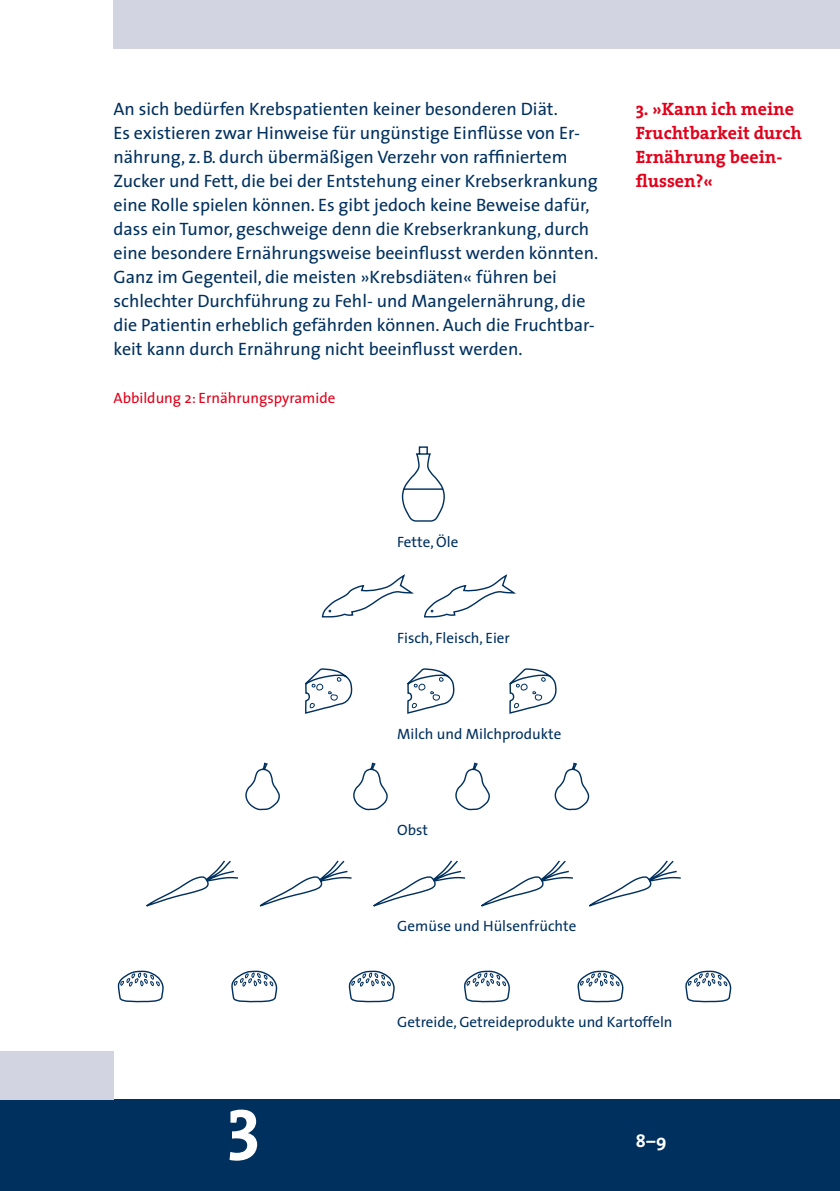
<style>
.page{position:relative;width:840px;height:1191px;background:#fff}
.page>*{position:absolute;margin:0;border:0;box-sizing:border-box;transform-origin:0 0}
.t1{font:700 72px "The Serif";color:#fff}
.t2{font:18px/24px "The Sans";color:#00305e}
.t3{font:700 18px/24px "The Serif";color:#e2001a}
.t4{font:700 18px "The Serif";color:#fff}
.t5{font:15px "The Sans";color:#00305e}
.t6{font:15px "The Sans";color:#e2001a}
</style>
<div class="page">
<div style="left:0;top:1099px;width:839px;height:92px;background:#00305e"></div>
<div style="left:0;top:1051px;width:113px;height:48px;background:#d2d5e1"></div>
<div style="left:113px;top:0;width:726px;height:48px;background:#d2d5e1"></div>
<svg style="left:401px;top:446px;width:44px;height:76px"></svg>
<svg style="left:321px;top:574px;width:93px;height:44px"></svg>
<svg style="left:424px;top:574px;width:92px;height:44px"></svg>
<svg style="left:305px;top:668px;width:48px;height:46px"></svg>
<svg style="left:407px;top:668px;width:48px;height:46px"></svg>
<svg style="left:509px;top:668px;width:48px;height:46px"></svg>
<svg style="left:245px;top:762px;width:35px;height:48px"></svg>
<svg style="left:353px;top:762px;width:35px;height:48px"></svg>
<svg style="left:455px;top:762px;width:35px;height:48px"></svg>
<svg style="left:554px;top:762px;width:35px;height:48px"></svg>
<svg style="left:146px;top:860px;width:93px;height:47px"></svg>
<svg style="left:259px;top:860px;width:93px;height:47px"></svg>
<svg style="left:373px;top:860px;width:93px;height:47px"></svg>
<svg style="left:481px;top:860px;width:92px;height:47px"></svg>
<svg style="left:589px;top:860px;width:92px;height:47px"></svg>
<svg style="left:117px;top:970px;width:47px;height:33px"></svg>
<svg style="left:231px;top:970px;width:47px;height:33px"></svg>
<svg style="left:348px;top:970px;width:47px;height:33px"></svg>
<svg style="left:464px;top:970px;width:46px;height:33px"></svg>
<svg style="left:577px;top:970px;width:47px;height:33px"></svg>
<svg style="left:685px;top:970px;width:47px;height:33px"></svg>
<p class="t2" style="left:113px;top:96px;width:486px">An sich bedürfen Krebspatienten keiner besonderen Diät.<br>Es existieren zwar Hinweise für ungünstige Einflüsse von Er&shy;nährung, z. B. durch übermäßigen Verzehr von raffiniertem Zucker und Fett, die bei der Entstehung einer Krebserkrankung eine Rolle spielen können. Es gibt jedoch keine Beweise dafür, dass ein Tumor, geschweige denn die Krebserkrankung, durch eine besondere Ernährungsweise beeinflusst werden könnten.<br>Ganz im Gegenteil, die meisten »Krebsdiäten« führen bei schlechter Durchführung zu Fehl- und Mangelernährung, die die Patientin erheblich gefährden können. Auch die Fruchtbar&shy;keit kann durch Ernährung nicht beeinflusst werden.</p>
<p class="t6" style="left:113px;top:385px;width:223px">Abbildung 2: Ernährungspyramide</p>
<p class="t3" style="left:635px;top:96px;width:168px">3. »Kann ich meine<br>Fruchtbarkeit durch<br>Ernährung beein&shy;flussen?«</p>
<p class="t5" style="left:397px;top:529px;width:63px">Fette, Öle</p>
<p class="t5" style="left:397px;top:625px;width:114px">Fisch, Fleisch, Eier</p>
<p class="t5" style="left:397px;top:721px;width:165px">Milch und Milchprodukte</p>
<p class="t5" style="left:397px;top:817px;width:32px">Obst</p>
<p class="t5" style="left:397px;top:913px;width:180px">Gemüse und Hülsenfrüchte</p>
<h1 class="t1" style="left:227px;top:1062px;width:35px">3</h1>
<p class="t5" style="left:397px;top:1009px;width:277px">Getreide, Getreideprodukte und Kartoffeln</p>
<p class="t4" style="left:635px;top:1126px;width:33px">8–9</p>
</div>
